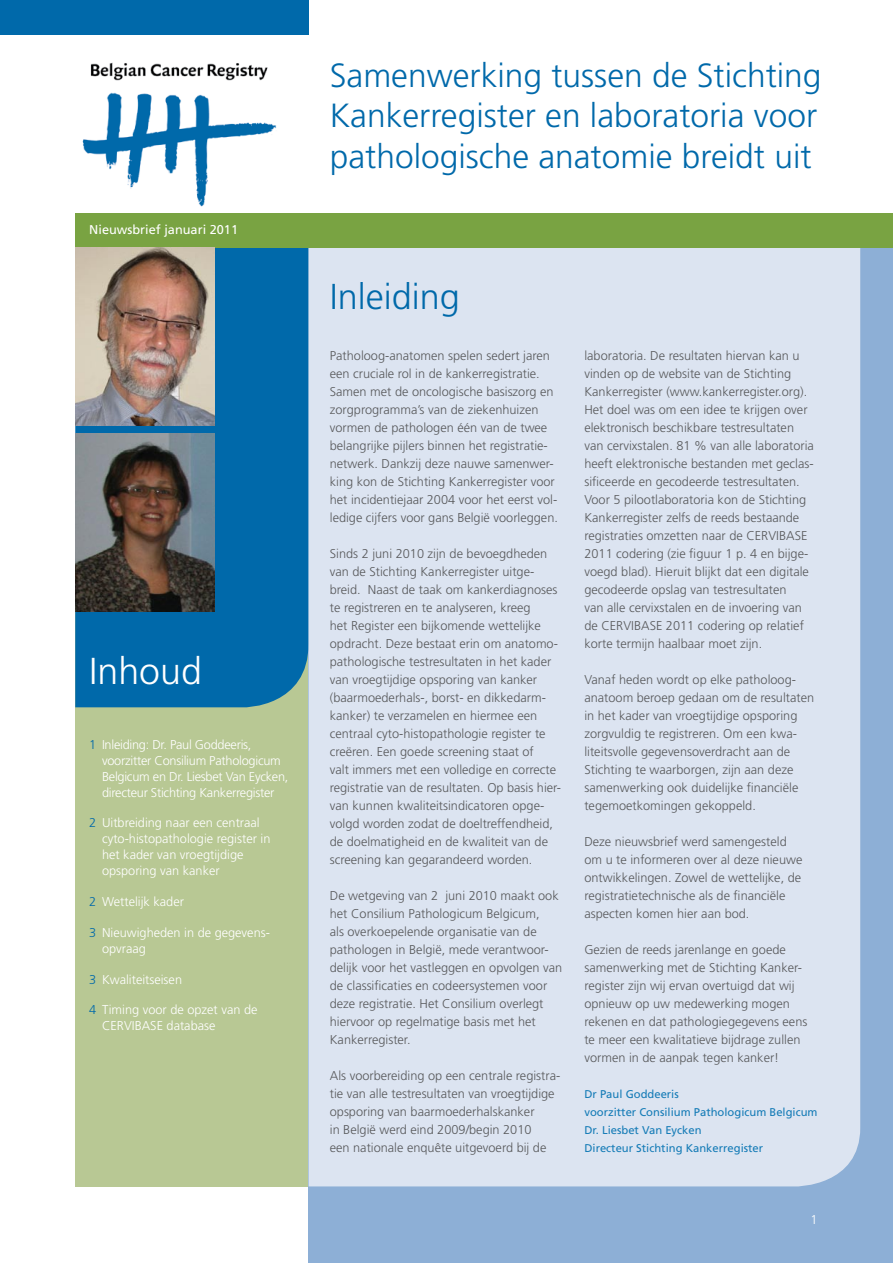
<style>
.page{position:relative;width:893px;height:1263px;background:#fff}
.page>*{position:absolute;margin:0;border:0;box-sizing:border-box;transform-origin:0 0}
.t1{font:300 37.5px "Frutiger";color:#fff}
.t2{font:300 36px "Frutiger";color:#0069aa}
.t3{font:300 33.45px/40.2px "Frutiger";color:#0069aa}
.t4{font:300 12.75px/18px "Frutiger";color:#58595b}
.t5{font:300 12.75px/15.9px "Frutiger";color:#fff}
.t6{font:300 12.75px/15.9px "Frutiger";letter-spacing:-.02em;color:#fff}
.t7{font:12.75px "Frutiger";color:#fff}
.t8{font:11.25px/18px "Frutiger";color:#167cb7}
.s1{color:#0069aa}
</style>
<div class="page">
<div style="left:75px;top:549px;width:234px;height:637px;background:#b8c894"></div>
<div style="left:309px;top:246px;width:584px;height:1017px;background:#8dafd6"></div>
<img style="left:82px;top:62px;width:195px;height:145px">
<div style="left:0;top:0;width:309px;height:34px;background:#0069aa"></div>
<div style="left:75px;top:248px;width:234px;height:459px;background:#0069aa"></div>
<div style="left:309px;top:248px;width:551px;height:938px;background:#dce4f1"></div>
<div style="left:75px;top:214px;width:818px;height:34px;background:#79a342"></div>
<img style="left:75px;top:248px;width:140px;height:177px">
<img style="left:75px;top:434px;width:140px;height:177px">
<p class="t7" style="left:89px;top:222px;width:150px">Nieuwsbrief januari 2011</p>
<h1 class="t1" style="left:89px;top:650px;width:114px">Inhoud</h1>
<p class="t6" style="left:102px;top:736px;width:188px;text-indent:-13px"><span class="s1">1</span> Inleiding: Dr. Paul Goddeeris, voorzitter Consilium Pathologicum Belgicum en Dr. Liesbet Van Eycken, directeur Stichting Kankerregister</p>
<p class="t5" style="left:102px;top:815px;width:170px;text-indent:-13px"><span class="s1">2</span> Uitbreiding naar een centraal cyto-histopathologie register in het kader van vroegtijdige opsporing van kanker</p>
<p class="t5" style="left:89px;top:894px;width:96px"><span class="s1">2</span> Wettelijk kader</p>
<p class="t5" style="left:102px;top:924px;width:169px;text-indent:-13px"><span class="s1">3</span> Nieuwigheden in de gegevens&shy;opvraag</p>
<p class="t5" style="left:89px;top:971px;width:94px"><span class="s1">3</span> Kwaliteitseisen</p>
<p class="t5" style="left:102px;top:1002px;width:157px;text-indent:-13px"><span class="s1">4</span> Timing voor de opzet van de<br>CERVIBASE database</p>
<h3 class="t3" style="left:330px;top:55px;width:493px">Samenwerking tussen de Stichting<br>Kankerregister en laboratoria voor pathologische anatomie breidt uit</h3>
<h2 class="t2" style="left:330px;top:276px;width:132px">Inleiding</h2>
<p class="t4" style="left:330px;top:347px;width:230px">Patholoog-anatomen spelen sedert jaren een cruciale rol in de kankerregistratie.<br>Samen met de oncologische basiszorg en zorgprogramma’s van de ziekenhuizen vormen de pathologen één van de twee belangrijke pijlers binnen het registratie&shy;netwerk. Dankzij deze nauwe samenwer&shy;king kon de Stichting Kankerregister voor het incidentiejaar 2004 voor het eerst vol&shy;ledige cijfers voor gans België voorleggen.</p>
<p class="t4" style="left:330px;top:545px;width:233px">Sinds 2 juni 2010 zijn de bevoegdheden van de Stichting Kankerregister uitge&shy;breid. Naast de taak om kankerdiagnoses te registreren en te analyseren, kreeg<br>het Register een bijkomende wettelijke opdracht. Deze bestaat erin om anatomo&shy;pathologische testresultaten in het kader van vroegtijdige opsporing van kanker (baarmoederhals-, borst- en dikkedarm&shy;kanker) te verzamelen en hiermee een centraal cyto-histopathologie register te creëren. Een goede screening staat of<br>valt immers met een volledige en correcte registratie van de resultaten. Op basis hier&shy;van kunnen kwaliteitsindicatoren opge&shy;volgd worden zodat de doeltreffendheid, de doelmatigheid en de kwaliteit van de screening kan gegarandeerd worden.</p>
<p class="t4" style="left:330px;top:887px;width:234px">De wetgeving van 2 juni 2010 maakt ook het Consilium Pathologicum Belgicum,<br>als overkoepelende organisatie van de pathologen in België, mede verantwoor&shy;delijk voor het vastleggen en opvolgen van de classificaties en codeersystemen voor deze registratie. Het Consilium overlegt hiervoor op regelmatige basis met het Kankerregister.</p>
<p class="t4" style="left:330px;top:1067px;width:232px">Als voorbereiding op een centrale registra&shy;tie van alle testresultaten van vroegtijdige opsporing van baarmoederhalskanker<br>in België werd eind 2009/begin 2010<br>een nationale enquête uitgevoerd bij de</p>
<p class="t4" style="left:584px;top:347px;width:231px">laboratoria. De resultaten hiervan kan u vinden op de website van de Stichting Kankerregister (www.kankerregister.org).<br>Het doel was om een idee te krijgen over elektronisch beschikbare testresultaten van cervixstalen. 81 % van alle laboratoria heeft elektronische bestanden met geclas&shy;sificeerde en gecodeerde testresultaten.<br>Voor 5 pilootlaboratoria kon de Stichting Kankerregister zelfs de reeds bestaande registraties omzetten naar de CERVIBASE 2011 codering (zie figuur 1 p. 4 en bijge&shy;voegd blad). Hieruit blijkt dat een digitale gecodeerde opslag van testresultaten<br>van alle cervixstalen en de invoering van de CERVIBASE 2011 codering op relatief korte termijn haalbaar moet zijn.</p>
<p class="t4" style="left:584px;top:671px;width:231px">Vanaf heden wordt op elke patholoog&shy;anatoom beroep gedaan om de resultaten in het kader van vroegtijdige opsporing zorgvuldig te registreren. Om een kwa&shy;liteitsvolle gegevensoverdracht aan de Stichting te waarborgen, zijn aan deze samenwerking ook duidelijke financiële tegemoetkomingen gekoppeld.</p>
<p class="t4" style="left:584px;top:833px;width:219px">Deze nieuwsbrief werd samengesteld om u te informeren over al deze nieuwe ontwikkelingen. Zowel de wettelijke, de registratietechnische als de financiële aspecten komen hier aan bod.</p>
<p class="t4" style="left:584px;top:941px;width:224px">Gezien de reeds jarenlange en goede samenwerking met de Stichting Kanker&shy;register zijn wij ervan overtuigd dat wij opnieuw op uw medewerking mogen rekenen en dat pathologiegegevens eens te meer een kwalitatieve bijdrage zullen vormen in de aanpak tegen kanker!</p>
<p class="t8" style="left:584px;top:1085px;width:235px">Dr Paul Goddeeris<br>voorzitter Consilium Pathologicum Belgicum<br>Dr. Liesbet Van Eycken<br>Directeur Stichting Kankerregister</p>
<p class="t5" style="left:811px;top:1212px;width:9px">1</p>
</div>
